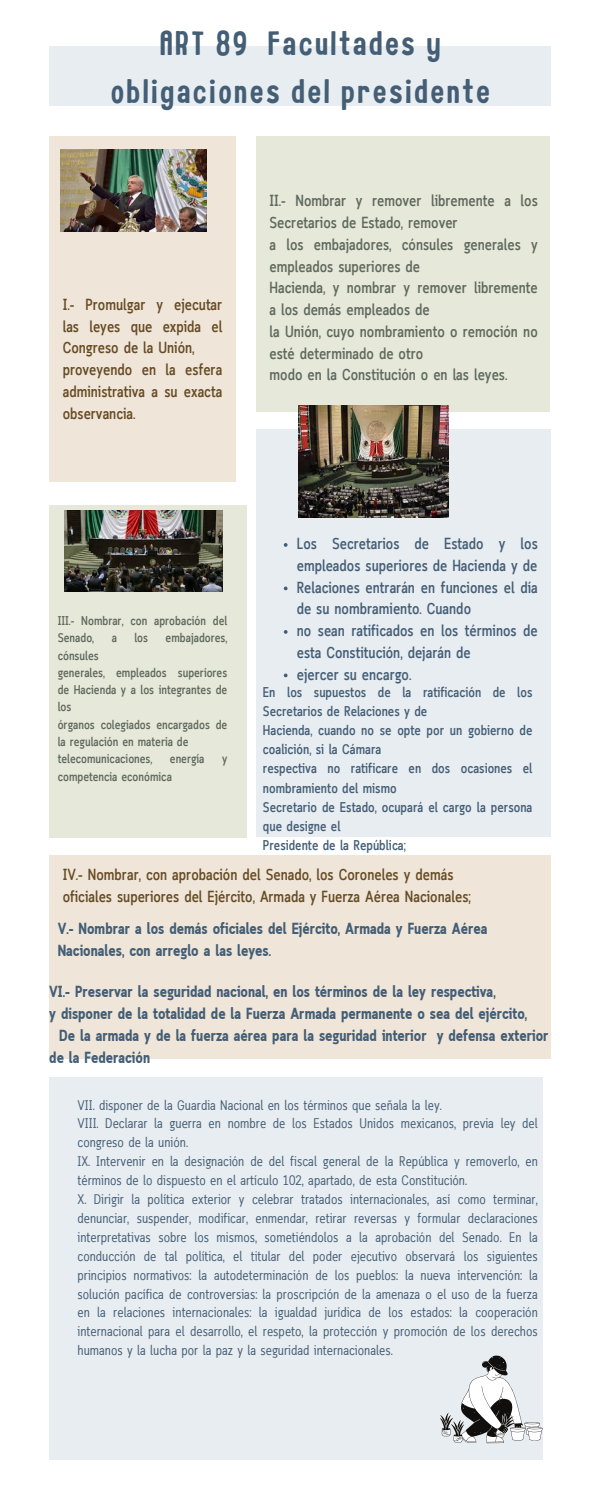
<style>
.page{position:relative;width:600px;height:1500px;background:#fff}
.page>*{position:absolute;margin:0;border:0;box-sizing:border-box;transform-origin:0 0}
.t1{font:33.8px/47.3px "Childling";letter-spacing:.07em;color:#445e76;text-align:center}
.t2{font:700 16px/21.8px "Cloud Cond";color:#445e76}
.t3{font:600 16px/21.8px "Cloud Cond";color:#5e695d}
.t4{font:600 16px/21.8px "Cloud Cond";color:#664a23;text-align:justify}
.t5{font:600 16px/21.8px "Cloud Cond";color:#445e76}
.t6{font:600 14.1px/19.2px "Cloud Cond";color:#445e76}
.t7{font:13.9px/18.9px "Cloud Cond";color:#445e76}
.t8{font:600 12.7px/17.3px "Cloud Cond";color:#5e695d}
</style>
<div class="page">
<div style="left:49px;top:136px;width:187px;height:345px;background:#efe6d9"></div>
<div style="left:257px;top:136px;width:293px;height:275px;background:#e6e8d9"></div>
<div style="left:257px;top:429px;width:294px;height:408px;background:#e8edf1"></div>
<div style="left:49px;top:505px;width:198px;height:332px;background:#e6e8d9"></div>
<div style="left:49px;top:855px;width:502px;height:204px;background:#efe6d9"></div>
<div style="left:49px;top:1077px;width:494px;height:383px;background:#e8edf1"></div>
<div style="left:49px;top:46px;width:502px;height:60px;background:#e8edf1"></div>
<svg style="left:440px;top:1355px;width:103px;height:88px"></svg>
<img style="left:60px;top:149px;width:147px;height:83px">
<img style="left:299px;top:405px;width:150px;height:113px">
<img style="left:65px;top:510px;width:157px;height:82px">
<svg style="left:284px;top:543px;width:4px;height:4px"></svg>
<svg style="left:284px;top:587px;width:4px;height:3px"></svg>
<svg style="left:284px;top:630px;width:4px;height:4px"></svg>
<svg style="left:284px;top:674px;width:4px;height:3px"></svg>
<p class="t1" style="left:111px;top:22px;width:381px">ART 89 Facultades y obligaciones del presidente</p>
<p class="t4" style="left:63px;top:295px;width:161px">I.- Promulgar y ejecutar las leyes que expida el Congreso de la Unión,</p>
<p class="t4" style="left:63px;top:360px;width:161px">proveyendo en la esfera administrativa a su exacta observancia.</p>
<p class="t3" style="left:270px;top:191px;width:270px">II.- Nombrar y remover libremente a los Secretarios de Estado, remover<br>a los embajadores, cónsules generales y empleados superiores de<br>Hacienda, y nombrar y remover libremente a los demás empleados de<br>la Unión, cuyo nombramiento o remoción no esté determinado de otro</p>
<p class="t3" style="left:270px;top:365px;width:239px">modo en la Constitución o en las leyes.</p>
<p class="t5" style="left:297px;top:534px;width:243px">Los Secretarios de Estado y los empleados superiores de Hacienda y de</p>
<h2 class="t5" style="left:297px;top:577px;width:243px">Relaciones entrarán en funciones el día de su nombramiento. Cuando</h2>
<p class="t5" style="left:297px;top:621px;width:243px">no sean ratificados en los términos de esta Constitución, dejarán de</p>
<p class="t5" style="left:297px;top:664px;width:116px">ejercer su encargo.</p>
<p class="t6" style="left:263px;top:683px;width:271px">En los supuestos de la ratificación de los Secretarios de Relaciones y de<br>Hacienda, cuando no se opte por un gobierno de coalición, si la Cámara<br>respectiva no ratificare en dos ocasiones el nombramiento del mismo<br>Secretario de Estado, ocupará el cargo la persona que designe el</p>
<p class="t6" style="left:263px;top:837px;width:144px">Presidente de la República;</p>
<p class="t4" style="left:63px;top:865px;width:392px">IV.- Nombrar, con aprobación del Senado, los Coroneles y demás</p>
<p class="t4" style="left:63px;top:887px;width:410px">oficiales superiores del Ejército, Armada y Fuerza Aérea Nacionales;</p>
<h4 class="t2" style="left:58px;top:919px;width:431px">V.- Nombrar a los demás oficiales del Ejército, Armada y Fuerza Aérea</h4>
<p class="t2" style="left:58px;top:940px;width:215px">Nacionales, con arreglo a las leyes.</p>
<h2 class="t8" style="left:58px;top:613px;width:171px">III.- Nombrar, con aprobación del<br>Senado,</h2>
<h2 class="t8" style="left:112px;top:630px;width:7px">a</h2>
<h2 class="t8" style="left:134px;top:630px;width:15px">los</h2>
<h2 class="t8" style="left:166px;top:630px;width:63px">embajadores,</h2>
<h2 class="t8" style="left:58px;top:648px;width:43px">cónsules</h2>
<p class="t8" style="left:58px;top:665px;width:171px;text-align:justify">generales, empleados superiores de Hacienda y a los integrantes de los</p>
<h2 class="t8" style="left:58px;top:717px;width:171px">órganos colegiados encargados de la regulación en materia de</h2>
<p class="t8" style="left:58px;top:751px;width:96px">telecomunicaciones,</p>
<p class="t8" style="left:170px;top:751px;width:36px">energía</p>
<p class="t8" style="left:222px;top:751px;width:7px">y</p>
<p class="t8" style="left:58px;top:769px;width:116px">competencia económica</p>
<h2 class="t2" style="left:49px;top:982px;width:479px">VI.- Preservar la seguridad nacional, en los términos de la ley respectiva,<br>y disponer de la totalidad de la Fuerza Armada permanente o sea del ejército,</h2>
<p class="t2" style="left:49px;top:1026px;width:501px;text-indent:10px">De la armada y de la fuerza aérea para la seguridad interior y defensa exterior de la Federación</p>
<p class="t7" style="left:78px;top:1096px;width:462px">VII. disponer de la Guardia Nacional en los términos que señala la ley.<br>VIII. Declarar la guerra en nombre de los Estados Unidos mexicanos, previa ley del congreso de la unión.<br>IX. Intervenir en la designación de del fiscal general de la República y removerlo, en términos de lo dispuesto en el artículo 102, apartado, de esta Constitución.<br>X. Dirigir la política exterior y celebrar tratados internacionales, así como terminar, denunciar, suspender, modificar, enmendar, retirar reversas y formular declaraciones interpretativas sobre los mismos, sometiéndolos a la aprobación del Senado. En la conducción de tal política, el titular del poder ejecutivo observará los siguientes principios normativos: la autodeterminación de los pueblos: la nueva intervención: la solución pacífica de controversias: la proscripción de la amenaza o el uso de la fuerza en la relaciones internacionales: la igualdad jurídica de los estados: la cooperación internacional para el desarrollo, el respeto, la protección y promoción de los derechos humanos y la lucha por la paz y la seguridad internacionales.</p>
</div>
